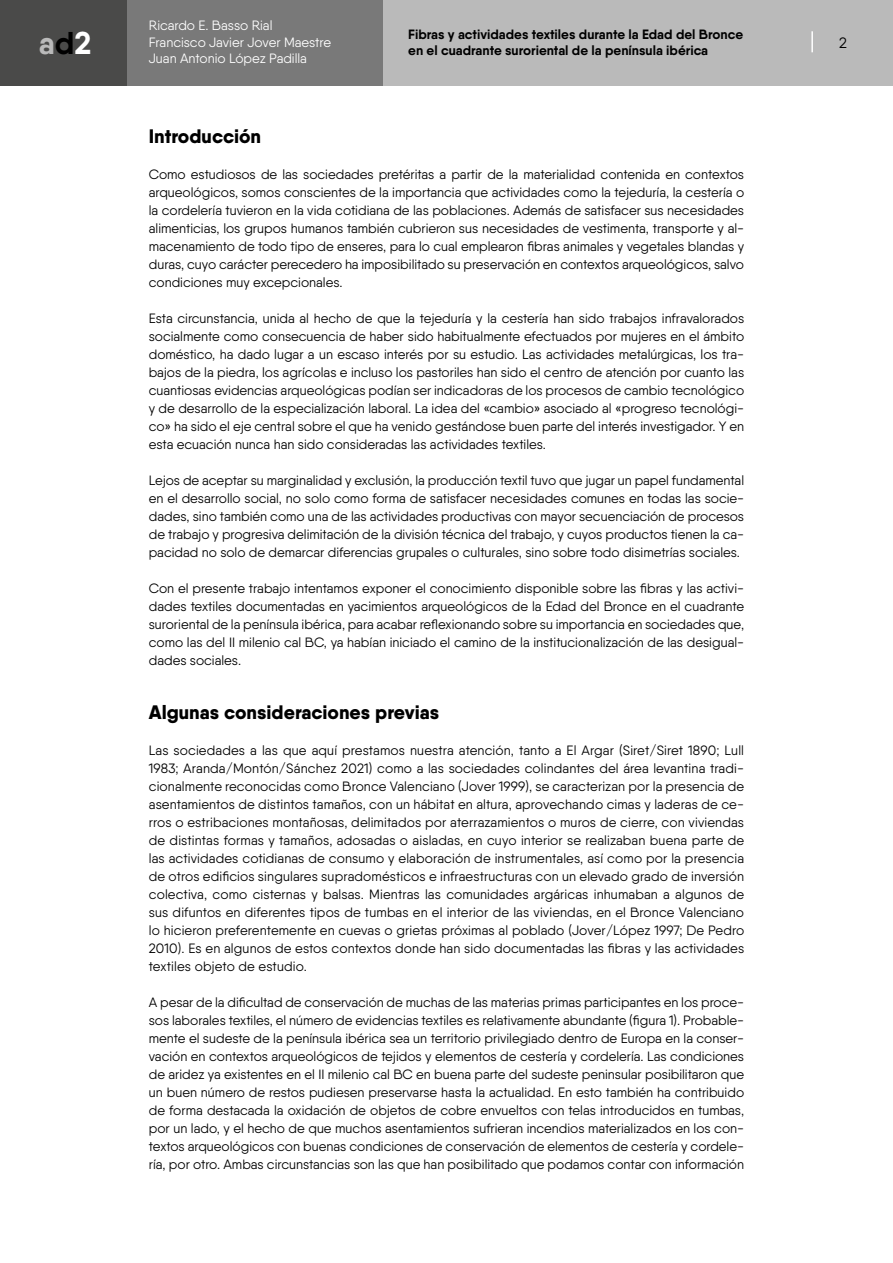
<style>
.page{position:relative;width:893px;height:1263px;background:#fff}
.page>*{position:absolute;margin:0;border:0;box-sizing:border-box;transform-origin:0 0}
.t1{font:700 31.5px "Qanelas";color:#bababa}
.t2{font:800 19.5px "Qanelas";color:#000}
.t3{font:15px "Qanelas";color:#000}
.t4{font:13.5px/18px "Qanelas";color:#000;text-align:justify}
.t5{font:700 13.5px/16.5px "Qanelas";color:#000}
.t6{font:13.5px/16.5px "Qanelas";color:#fff}
.s1{color:#000}
.s2{color:#fff}
</style>
<div class="page">
<div style="left:0;top:0;width:128px;height:85px;background:#4a4a49"></div>
<div style="left:383px;top:0;width:510px;height:85px;background:#bababa"></div>
<div style="left:128px;top:0;width:255px;height:85px;background:#797979"></div>
<hr style="left:811px;top:31px;width:2px;height:21px;background:#fff">
<p class="t6" style="left:149px;top:17px;width:184px">Ricardo E. Basso Rial<br>Francisco Javier Jover Maestre<br>Juan Antonio López Padilla</p>
<p class="t5" style="left:408px;top:26px;width:336px">Fibras y actividades textiles durante la Edad del Bronce en el cuadrante suroriental de la península ibérica</p>
<h1 class="t1" style="left:39px;top:23px;width:54px">a<span class="s1">d</span><span class="s2">2</span></h1>
<p class="t3" style="left:839px;top:34px;width:9px">2</p>
<h2 class="t2" style="left:149px;top:124px;width:114px">Introducción</h2>
<p class="t4" style="left:149px;top:165px;width:597px">Como estudiosos de las sociedades pretéritas a partir de la materialidad contenida en contextos arqueológicos, somos conscientes de la importancia que actividades como la tejeduría, la cestería o la cordelería tuvieron en la vida cotidiana de las poblaciones. Además de satisfacer sus necesidades alimenticias, los grupos humanos también cubrieron sus necesidades de vestimenta, transporte y al&shy;macenamiento de todo tipo de enseres, para lo cual emplearon fibras animales y vegetales blandas y duras, cuyo carácter perecedero ha imposibilitado su preservación en contextos arqueológicos, salvo condiciones muy excepcionales.</p>
<p class="t4" style="left:149px;top:309px;width:597px">Esta circunstancia, unida al hecho de que la tejeduría y la cestería han sido trabajos infravalorados socialmente como consecuencia de haber sido habitualmente efectuados por mujeres en el ámbito doméstico, ha dado lugar a un escaso interés por su estudio. Las actividades metalúrgicas, los tra&shy;bajos de la piedra, los agrícolas e incluso los pastoriles han sido el centro de atención por cuanto las cuantiosas evidencias arqueológicas podían ser indicadoras de los procesos de cambio tecnológico y de desarrollo de la especialización laboral. La idea del «cambio» asociado al «progreso tecnológi&shy;co» ha sido el eje central sobre el que ha venido gestándose buen parte del interés investigador. Y en esta ecuación nunca han sido consideradas las actividades textiles.</p>
<p class="t4" style="left:149px;top:471px;width:597px">Lejos de aceptar su marginalidad y exclusión, la producción textil tuvo que jugar un papel fundamental en el desarrollo social, no solo como forma de satisfacer necesidades comunes en todas las socie&shy;dades, sino también como una de las actividades productivas con mayor secuenciación de procesos de trabajo y progresiva delimitación de la división técnica del trabajo, y cuyos productos tienen la ca&shy;pacidad no solo de demarcar diferencias grupales o culturales, sino sobre todo disimetrías sociales.</p>
<p class="t4" style="left:149px;top:579px;width:597px">Con el presente trabajo intentamos exponer el conocimiento disponible sobre las fibras y las activi&shy;dades textiles documentadas en yacimientos arqueológicos de la Edad del Bronce en el cuadrante suroriental de la península ibérica, para acabar reflexionando sobre su importancia en sociedades que, como las del II milenio cal BC, ya habían iniciado el camino de la institucionalización de las desigual&shy;dades sociales.</p>
<h2 class="t2" style="left:149px;top:700px;width:292px">Algunas consideraciones previas</h2>
<p class="t4" style="left:149px;top:741px;width:597px">Las sociedades a las que aquí prestamos nuestra atención, tanto a El Argar (Siret/Siret 1890; Lull 1983; Aranda/Montón/Sánchez 2021) como a las sociedades colindantes del área levantina tradi&shy;cionalmente reconocidas como Bronce Valenciano (Jover 1999), se caracterizan por la presencia de asentamientos de distintos tamaños, con un hábitat en altura, aprovechando cimas y laderas de ce&shy;rros o estribaciones montañosas, delimitados por aterrazamientos o muros de cierre, con viviendas de distintas formas y tamaños, adosadas o aisladas, en cuyo interior se realizaban buena parte de las actividades cotidianas de consumo y elaboración de instrumentales, así como por la presencia de otros edificios singulares supradomésticos e infraestructuras con un elevado grado de inversión colectiva, como cisternas y balsas. Mientras las comunidades argáricas inhumaban a algunos de sus difuntos en diferentes tipos de tumbas en el interior de las viviendas, en el Bronce Valenciano lo hicieron preferentemente en cuevas o grietas próximas al poblado (Jover/López 1997; De Pedro 2010). Es en algunos de estos contextos donde han sido documentadas las fibras y las actividades textiles objeto de estudio.</p>
<p class="t4" style="left:149px;top:993px;width:597px">A pesar de la dificultad de conservación de muchas de las materias primas participantes en los proce&shy;sos laborales textiles, el número de evidencias textiles es relativamente abundante (figura 1). Probable&shy;mente el sudeste de la península ibérica sea un territorio privilegiado dentro de Europa en la conser&shy;vación en contextos arqueológicos de tejidos y elementos de cestería y cordelería. Las condiciones de aridez ya existentes en el II milenio cal BC en buena parte del sudeste peninsular posibilitaron que un buen número de restos pudiesen preservarse hasta la actualidad. En esto también ha contribuido de forma destacada la oxidación de objetos de cobre envueltos con telas introducidos en tumbas, por un lado, y el hecho de que muchos asentamientos sufrieran incendios materializados en los con&shy;textos arqueológicos con buenas condiciones de conservación de elementos de cestería y cordele&shy;ría, por otro. Ambas circunstancias son las que han posibilitado que podamos contar con información</p>
</div>
